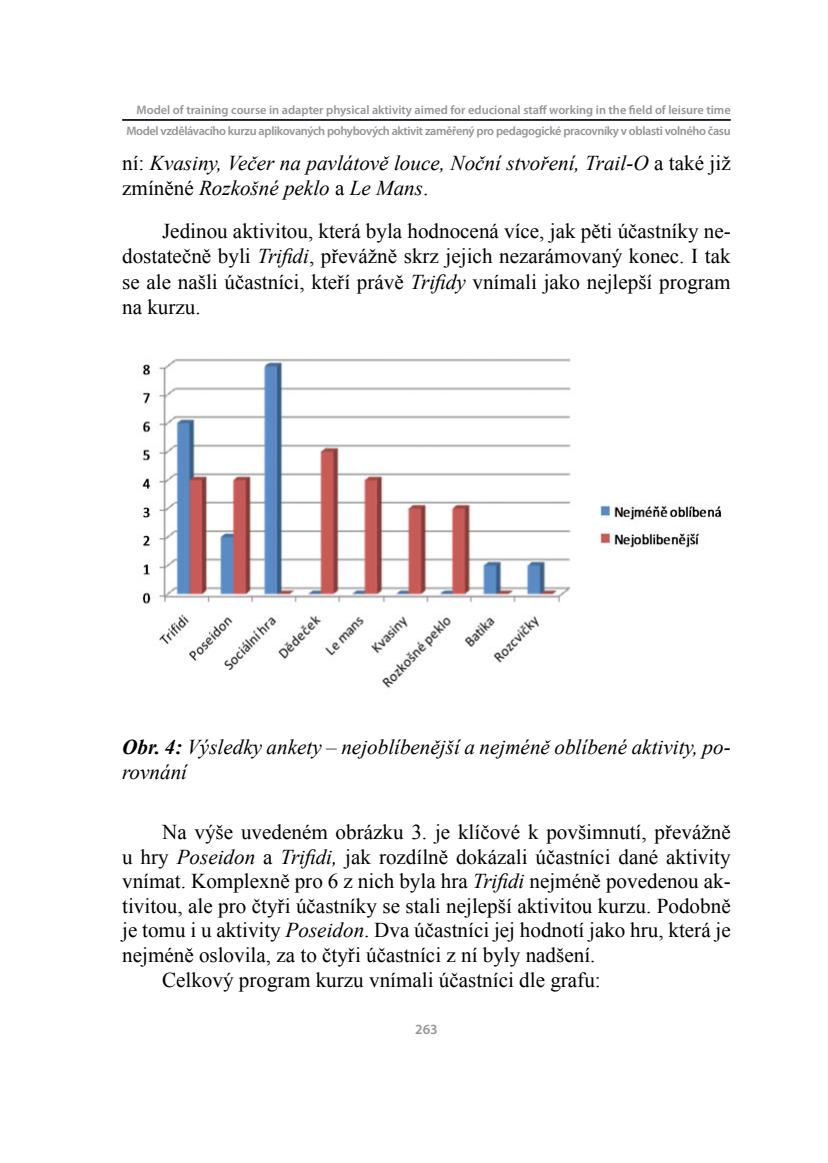
<style>
.page{position:relative;width:828px;height:1163px;background:#fff}
.page>*{position:absolute;margin:0;border:0;box-sizing:border-box;transform-origin:0 0}
.text{font:21.2px/24.6px "Times New Roman";color:#000;text-align:justify}
.text-2{font:italic 21.2px/25.4px "Times New Roman";color:#000}
.text_-_klicova_slova{font:italic 21.2px/25.4px "Times New Roman";color:#000}
.t1{font:600 14px "Myriad Pro";color:#939598}
.t2{font:600 12.4px "Myriad Pro";letter-spacing:-.03em;color:#939598}
.t3{font:600 12.4px "Myriad Pro";color:#939598}
.s1{font-style:normal}
.s2{font-style:italic}
.s3{font-weight:700}
</style>
<div class="page">
<hr style="left:122px;top:119px;width:608px;height:2px;background:#0d0d17">
<img style="left:141px;top:358px;width:581px;height:330px">
<p class="t3" style="left:136px;top:102px;width:596px">Model of training course in adapter physical aktivity aimed for educional staff working in the field of leisure time</p>
<p class="t2" style="left:126px;top:123px;width:606px">Model vzdělávacího kurzu aplikovaných pohybových aktivit zaměřený pro pedagogické pracovníky v oblasti volného času</p>
<p class="text-2" style="left:122px;top:149px;width:610px"><span class="s1">ní:</span> Kvasiny, Večer na pavlátově louce, Noční stvoření, Trail-O <span class="s1">a také již zmíněné</span> Rozkošné peklo <span class="s1">a</span> Le Mans<span class="s1">.</span></p>
<p class="text" style="left:122px;top:218px;width:610px;line-height:25.4px;text-indent:40px">Jedinou aktivitou, která byla hodnocená více, jak pěti účastníky ne&shy;dostatečně byli <span class="s2">Trifidi</span>, převážně skrz jejich nezarámovaný konec. I tak se ale našli účastníci, kteří právě <span class="s2">Trifidy</span> vnímali jako nejlepší program na kurzu.</p>
<p class="text_-_klicova_slova" style="left:122px;top:733px;width:610px"><span class="s3">Obr. 4:</span> Výsledky ankety – nejoblíbenější a nejméně oblíbené aktivity, po&shy;rovnání</p>
<p class="text" style="left:122px;top:819px;width:610px;text-indent:40px">Na výše uvedeném obrázku 3. je klíčové k povšimnutí, převážně u hry <span class="s2">Poseidon</span> a <span class="s2">Trifidi,</span> jak rozdílně dokázali účastníci dané aktivity vnímat. Komplexně pro 6 z nich byla hra <span class="s2">Trifidi</span> nejméně povedenou ak&shy;tivitou, ale pro čtyři účastníky se stali nejlepší aktivitou kurzu. Podobně je tomu i u aktivity <span class="s2">Poseidon</span>. Dva účastníci jej hodnotí jako hru, která je nejméně oslovila, za to čtyři účastníci z ní byly nadšení.</p>
<p class="text" style="left:162px;top:967px;width:440px">Celkový program kurzu vnímali účastníci dle grafu:</p>
<p class="t1" style="left:415px;top:1019px;width:24px">263</p>
</div>
